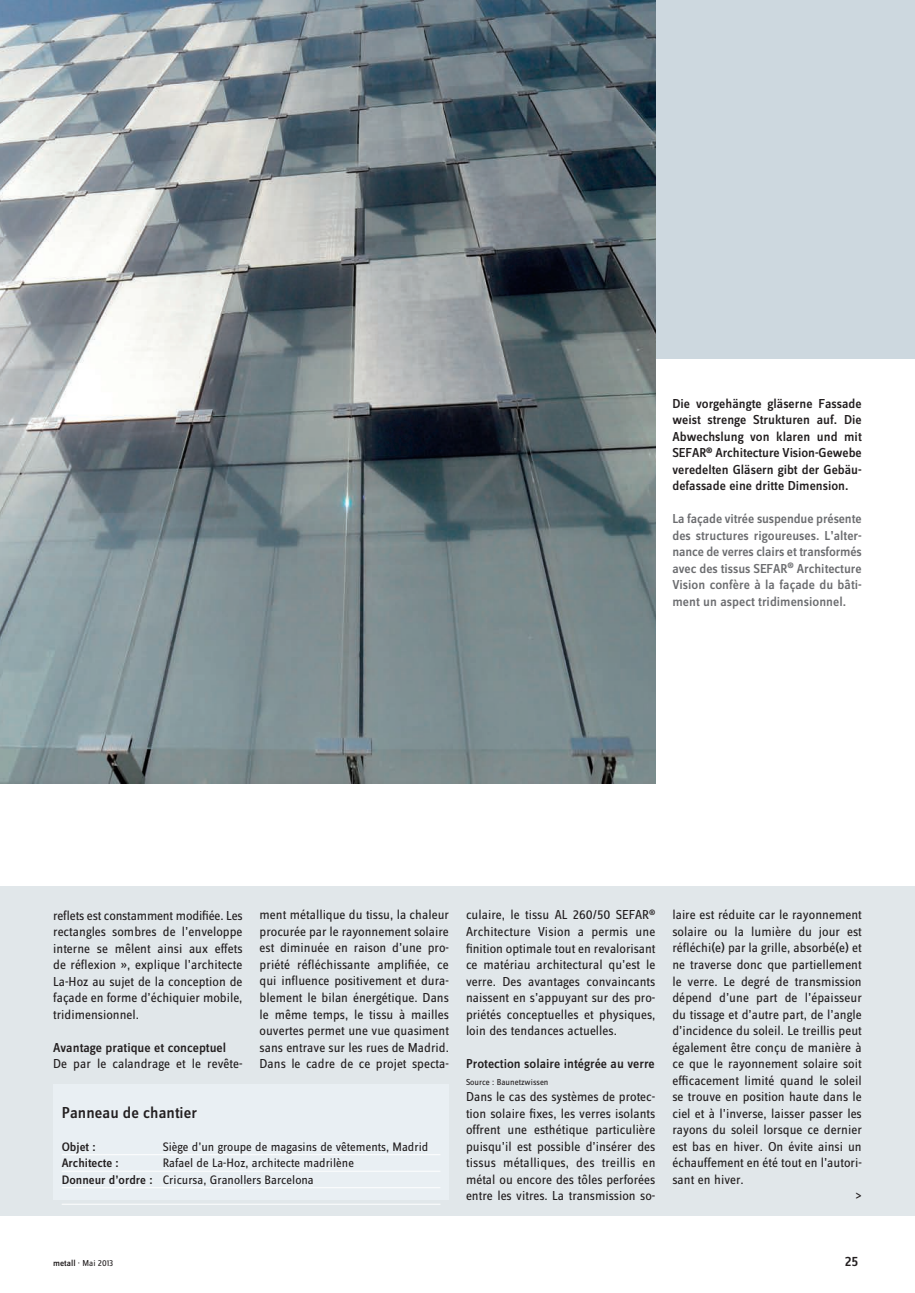
<style>
.page{position:relative;width:915px;height:1293px;background:#fff}
.page>*{position:absolute;margin:0;border:0;box-sizing:border-box;transform-origin:0 0}
.FR_Legende_9__medium{font:500 16.5px "Zine Sans Dis";color:#231f20}
.t1{font:500 14.25px "Zine Sans Dis";color:#231f20}
.FR_Grundtext_ohne_EZ{font:13.5px/16.5px "Zine Sans Dis";color:#231f20;text-align:justify}
.FR_Legende_9__medium-2{font:500 13.5px/16.5px "Zine Sans Dis";color:#6c6d70;text-align:justify}
.DE_Legende_9__medium{font:500 13.5px/16.5px "Zine Sans Dis";color:#231f20;text-align:justify}
.FR_Grundtext_ohne_EZ-2{font:500 13.5px "Zine Sans Dis";color:#231f20}
.Bautafel_Linien{font:12.75px "Zine Sans Dis";color:#231f20}
.Bautafel_Linien-2{font:500 12.75px "Zine Sans Dis";color:#231f20}
.FR_Grundtext_ohne_EZ-3{font:9px "Zine Sans Dis";color:#231f20}
.s1{font-weight:500}
</style>
<div class="page">
<div style="left:0;top:0;width:914px;height:358px;background:#cdd8df"></div>
<div style="left:0;top:886px;width:914px;height:330px;background:#e1e7ea"></div>
<div style="left:53px;top:1084px;width:396px;height:116px;background:#e9eff3"></div>
<hr style="left:62px;top:1154px;width:378px;height:1px;background:#fff">
<hr style="left:62px;top:1171px;width:378px;height:1px;background:#fff">
<hr style="left:62px;top:1187px;width:378px;height:1px;background:#fff">
<hr style="left:62px;top:1204px;width:378px;height:1px;background:#fff">
<img style="left:0;top:0;width:655px;height:784px">
<p class="DE_Legende_9__medium" style="left:672px;top:396px;width:191px">Die vorgehängte gläserne Fassade weist strenge Strukturen auf. Die Abwechslung von klaren und mit SEFAR<sup>®</sup> Architecture Vision-Gewebe veredelten Gläsern gibt der Gebäu&shy;defassade eine dritte Dimension.</p>
<p class="FR_Legende_9__medium-2" style="left:672px;top:511px;width:191px">La façade vitrée suspendue présente des structures rigoureuses. L’alter&shy;nance de verres clairs et transformés avec des tissus SEFAR<sup>®</sup> Architecture Vision confère à la façade du bâti&shy;ment un aspect tridimensionnel.</p>
<p class="FR_Grundtext_ohne_EZ" style="left:259px;top:907px;width:191px">ment métallique du tissu, la chaleur procurée par le rayonnement solaire est diminuée en raison d’une pro&shy;priété réfléchissante amplifiée, ce qui influence positivement et dura&shy;blement le bilan énergétique. Dans le même temps, le tissu à mailles ouvertes permet une vue quasiment sans entrave sur les rues de Madrid.<br>Dans le cadre de ce projet specta-</p>
<p class="FR_Grundtext_ohne_EZ" style="left:466px;top:907px;width:191px">culaire, le tissu AL 260/50 SEFAR<sup>® </sup>Architecture Vision a permis une finition optimale tout en revalorisant ce matériau architectural qu’est le verre. Des avantages convaincants naissent en s’appuyant sur des pro&shy;priétés conceptuelles et physiques, loin des tendances actuelles.</p>
<p class="FR_Grundtext_ohne_EZ" style="left:53px;top:907px;width:191px">reflets est constamment modifiée. Les rectangles sombres de l’enveloppe interne se mêlent ainsi aux effets de réflexion », explique l’architecte La-Hoz au sujet de la conception de façade en forme d’échiquier mobile, tridimensionnel.</p>
<p class="FR_Grundtext_ohne_EZ-2" style="left:53px;top:1040px;width:174px">Avantage pratique et conceptuel</p>
<p class="FR_Grundtext_ohne_EZ" style="left:53px;top:1056px;width:191px">De par le calandrage et le revête-</p>
<p class="FR_Grundtext_ohne_EZ-2" style="left:466px;top:1057px;width:190px">Protection solaire intégrée au verre</p>
<p class="FR_Grundtext_ohne_EZ-3" style="left:466px;top:1077px;width:84px">Source : Baunetzwissen</p>
<p class="FR_Grundtext_ohne_EZ" style="left:466px;top:1089px;width:191px">Dans le cas des systèmes de protec&shy;tion solaire fixes, les verres isolants offrent une esthétique particulière puisqu’il est possible d’insérer des tissus métalliques, des treillis en métal ou encore des tôles perforées entre les vitres. La transmission so-</p>
<p class="FR_Legende_9__medium" style="left:62px;top:1104px;width:137px">Panneau de chantier</p>
<p class="Bautafel_Linien-2" style="left:62px;top:1140px;width:35px">Objet :</p>
<p class="Bautafel_Linien" style="left:163px;top:1140px;width:267px">Siège d’un groupe de magasins de vêtements, Madrid</p>
<p class="Bautafel_Linien-2" style="left:62px;top:1156px;width:59px">Architecte :</p>
<p class="Bautafel_Linien" style="left:163px;top:1157px;width:193px">Rafael de La-Hoz, architecte madrilène</p>
<p class="Bautafel_Linien" style="left:62px;top:1173px;width:253px"><span class="s1">Donneur d’ordre :</span> Cricursa, Granollers Barcelona</p>
<p class="FR_Grundtext_ohne_EZ" style="left:672px;top:907px;width:191px">laire est réduite car le rayonnement solaire ou la lumière du jour est réfléchi(e) par la grille, absorbé(e) et ne traverse donc que partiellement le verre. Le degré de transmission dépend d’une part de l’épaisseur du tissage et d’autre part, de l’angle d’incidence du soleil. Le treillis peut également être conçu de manière à ce que le rayonnement solaire soit efficacement limité quand le soleil se trouve en position haute dans le ciel et à l’inverse, laisser passer les rayons du soleil lorsque ce dernier est bas en hiver. On évite ainsi un échauffement en été tout en l’autori&shy;sant en hiver.</p>
<p class="FR_Grundtext_ohne_EZ" style="left:855px;top:1188px;width:8px">&gt;</p>
<p class="FR_Grundtext_ohne_EZ-3" style="left:53px;top:1259px;width:61px"><span class="s1">metall</span> · Mai 2013</p>
<p class="t1" style="left:844px;top:1254px;width:15px">25</p>
</div>
